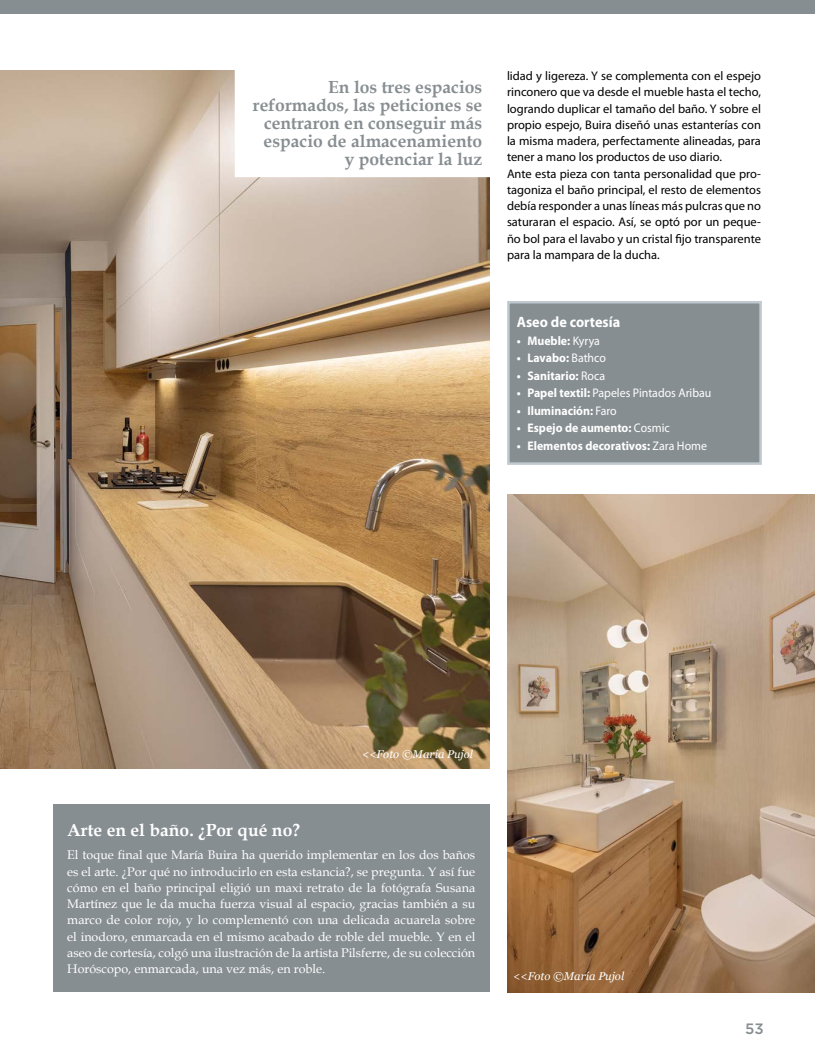
<style>
.page{position:relative;width:815px;height:1063px;background:#fff}
.page>*{position:absolute;margin:0;border:0;box-sizing:border-box;transform-origin:0 0}
.t1{font:700 17.5px/18.1px "Book Antiqua";color:#878e91;text-align:right}
.t2{font:700 17.5px "Book Antiqua";color:#fff}
.t3{font:700 15px "Myriad Pro";color:#fff;scale:.95 1}
.t4{font:500 15px "Gotham";color:#878e91}
.t5{font:12.5px/16.2px "Myriad Pro";color:#000}
.t6{font:12.5px/16.2px "Book Antiqua";color:#fff;text-align:justify}
.t7{font:700 12.5px "Myriad Pro";color:#fff;scale:.95 1}
.t8{font:12.5px "Myriad Pro";color:#fff;scale:.95 1}
.t9{font:italic 11.25px "Georgia";color:#fff}
.s1{font-weight:400}
.s2{font-weight:700}
</style>
<div class="page">
<div style="left:0;top:0;width:815px;height:14px;background:#878e91"></div>
<img style="left:0;top:71px;width:489px;height:698px">
<div style="left:235px;top:69px;width:255px;height:108px;background:#fff"></div>
<div style="left:508px;top:302px;width:253px;height:162px;background:#878e91"></div>
<div style="left:507px;top:301px;width:255px;height:164px;border:2px solid #bfc9d0"></div>
<div style="left:53px;top:804px;width:436px;height:188px;background:#878e91"></div>
<img style="left:507px;top:494px;width:308px;height:498px">
<h1 class="t1" style="left:253px;top:78px;width:231px">En los tres espacios reformados, las peticiones se centraron en conseguir más espacio de almacenamiento y potenciar la luz</h1>
<p class="t5" style="left:507px;top:68px;width:255px">lidad y ligereza. Y se complementa con el espejo rinconero que va desde el mueble hasta el techo, logrando duplicar el tamaño del baño. Y sobre el propio espejo, Buira diseñó unas estanterías con la misma madera, perfectamente alineadas, para tener a mano los productos de uso diario.<br>Ante esta pieza con tanta personalidad que pro&shy;tagoniza el baño principal, el resto de elementos debía responder a unas líneas más pulcras que no saturaran el espacio. Así, se optó por un peque&shy;ño bol para el lavabo y un cristal fijo transparente para la mampara de la ducha.</p>
<p class="t3" style="left:517px;top:312px;width:110px">Aseo de cortesía</p>
<p class="t7" style="left:517px;top:332px;width:89px">• Mueble: <span class="s1">Kyrya</span></p>
<p class="t7" style="left:517px;top:350px;width:95px">• Lavabo: <span class="s1">Bathco</span></p>
<p class="t7" style="left:517px;top:367px;width:95px">• Sanitario: <span class="s1">Roca</span></p>
<p class="t8" style="left:517px;top:385px;width:206px"><span class="s2">• Papel textil:</span> Papeles Pintados Aribau</p>
<p class="t7" style="left:517px;top:402px;width:107px">• Iluminación: <span class="s1">Faro</span></p>
<p class="t7" style="left:517px;top:420px;width:163px">• Espejo de aumento: <span class="s1">Cosmic</span></p>
<p class="t7" style="left:517px;top:437px;width:202px">• Elementos decorativos: <span class="s1">Zara Home</span></p>
<p class="t9" style="left:362px;top:747px;width:112px">&lt;&lt;Foto ©María Pujol</p>
<h1 class="t2" style="left:67px;top:818px;width:234px">Arte en el baño. ¿Por qué no?</h1>
<p class="t6" style="left:67px;top:847px;width:409px">El toque final que María Buira ha querido implementar en los dos baños es el arte. ¿Por qué no introducirlo en esta estancia?, se pregunta. Y así fue cómo en el baño principal eligió un maxi retrato de la fotógrafa Susana Martínez que le da mucha fuerza visual al espacio, gracias también a su marco de color rojo, y lo complementó con una delicada acuarela sobre el inodoro, enmarcada en el mismo acabado de roble del mueble. Y en el aseo de cortesía, colgó una ilustración de la artista Pilsferre, de su colección Horóscopo, enmarcada, una vez más, en roble.</p>
<p class="t9" style="left:513px;top:969px;width:112px">&lt;&lt;Foto ©María Pujol</p>
<p class="t4" style="left:745px;top:1018px;width:20px">53</p>
</div>
